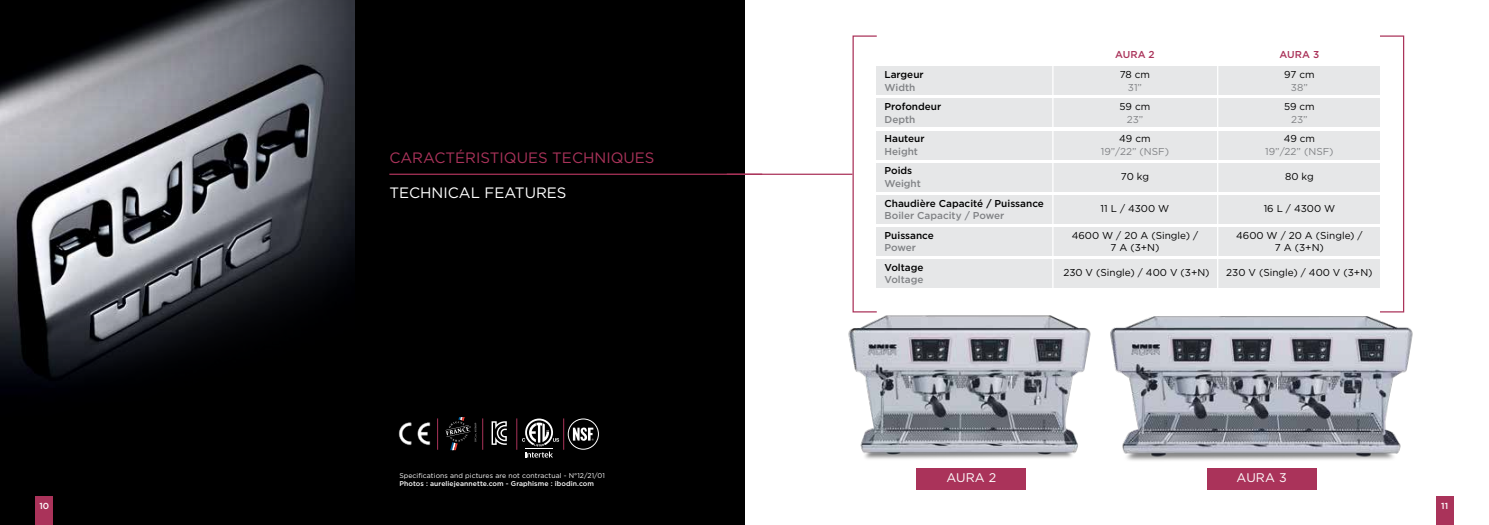
<style>
.page{position:relative;width:1489px;height:525px;background:#fff}
.page>*{position:absolute;margin:0;border:0;box-sizing:border-box;transform-origin:0 0}
.t1{font:15px "Gotham";color:#aa335a}
.t2{font:15px "Gotham";color:#fff}
.t3{font:12.5px "Gotham";letter-spacing:.01em;color:#fff}
.t4{font:10px/12.5px "Gotham";color:#000;text-align:center}
.t5{font:500 10px "Gotham";color:#000}
.t6{font:500 10px "Gotham";color:#808285}
.t7{font:10px "Gotham";color:#808285}
.t8{font:500 10px "Gotham";color:#aa335a}
.t9{font:500 8.75px "Gotham";color:#fff}
.t10{font:6.88px "Gotham";letter-spacing:.01em;color:#fff}
.t11{font:500 6.88px "Gotham";letter-spacing:.01em;color:#fff}
</style>
<div class="page">
<div style="left:0;top:0;width:744px;height:524px;background:#000"></div>
<img style="left:0;top:0;width:355px;height:391px">
<hr style="left:389px;top:173px;width:373px;height:2px;background:#aa335a">
<hr style="left:437px;top:418px;width:1px;height:31px;background:#aa335a">
<hr style="left:516px;top:418px;width:1px;height:31px;background:#aa335a">
<hr style="left:563px;top:418px;width:1px;height:31px;background:#aa335a">
<hr style="left:482px;top:418px;width:1px;height:31px;background:#aa335a">
<img style="left:398px;top:422px;width:33px;height:24px">
<svg style="left:445px;top:417px;width:32px;height:33px"></svg>
<svg style="left:522px;top:418px;width:37px;height:39px"></svg>
<div style="left:568px;top:418px;width:30px;height:31px;border:1px solid #fff;border-radius:50%"></div>
<svg style="left:573px;top:427px;width:20px;height:13px"></svg>
<svg style="left:491px;top:421px;width:16px;height:23px"></svg>
<div style="left:35px;top:496px;width:18px;height:28px;background:#aa335a"></div>
<img style="left:848px;top:312px;width:243px;height:161px">
<img style="left:1110px;top:299px;width:303px;height:178px">
<div style="left:916px;top:467px;width:109px;height:22px;background:#aa335a"></div>
<div style="left:1206px;top:467px;width:109px;height:22px;background:#aa335a"></div>
<hr style="left:726px;top:173px;width:126px;height:2px;background:#aa335a">
<div style="left:852px;top:35px;width:25px;height:277px;border:1px solid #aa335a"></div>
<div style="left:876px;top:66px;width:503px;height:29px;background:#e6e7e8"></div>
<div style="left:876px;top:98px;width:503px;height:29px;background:#e6e7e8"></div>
<div style="left:876px;top:131px;width:503px;height:28px;background:#e6e7e8"></div>
<div style="left:876px;top:163px;width:503px;height:28px;background:#e6e7e8"></div>
<div style="left:876px;top:195px;width:503px;height:28px;background:#e6e7e8"></div>
<div style="left:876px;top:227px;width:503px;height:29px;background:#e6e7e8"></div>
<div style="left:876px;top:259px;width:503px;height:29px;background:#e6e7e8"></div>
<hr style="left:1052px;top:59px;width:1px;height:229px;background:#fff">
<hr style="left:1216px;top:59px;width:2px;height:229px;background:#fff">
<div style="left:1435px;top:496px;width:18px;height:28px;background:#aa335a"></div>
<p class="t9" style="left:39px;top:501px;width:11px">10</p>
<h1 class="t1" style="left:389px;top:149px;width:267px">CARACTÉRISTIQUES TECHNIQUES</h1>
<h1 class="t2" style="left:389px;top:184px;width:179px">TECHNICAL FEATURES</h1>
<p class="t10" style="left:399px;top:471px;width:207px">Specifications and pictures are not contractual - N°12/21/01</p>
<p class="t11" style="left:399px;top:479px;width:196px">Photos : aureliejeannette.com - Graphisme : ibodin.com</p>
<p class="t5" style="left:884px;top:69px;width:41px">Largeur</p>
<p class="t6" style="left:884px;top:81px;width:32px">Width</p>
<p class="t5" style="left:884px;top:101px;width:58px">Profondeur</p>
<p class="t6" style="left:884px;top:113px;width:32px">Depth</p>
<p class="t5" style="left:884px;top:133px;width:41px">Hauteur</p>
<p class="t6" style="left:884px;top:145px;width:35px">Height</p>
<p class="t5" style="left:884px;top:165px;width:29px">Poids</p>
<p class="t6" style="left:884px;top:177px;width:38px">Weight</p>
<p class="t5" style="left:884px;top:197px;width:161px">Chaudière Capacité / Puissance</p>
<p class="t6" style="left:884px;top:210px;width:121px">Boiler Capacity / Power</p>
<p class="t5" style="left:884px;top:229px;width:51px">Puissance</p>
<p class="t6" style="left:884px;top:242px;width:33px">Power</p>
<p class="t5" style="left:884px;top:261px;width:40px">Voltage</p>
<p class="t6" style="left:884px;top:274px;width:40px">Voltage</p>
<p class="t8" style="left:1115px;top:48px;width:41px">AURA 2</p>
<p class="t8" style="left:1279px;top:48px;width:41px">AURA 3</p>
<p class="t4" style="left:1119px;top:68px;width:32px">78 cm</p>
<p class="t7" style="left:1127px;top:81px;width:16px">31”</p>
<p class="t4" style="left:1119px;top:100px;width:32px">59 cm</p>
<p class="t7" style="left:1126px;top:113px;width:18px">23”</p>
<p class="t4" style="left:1119px;top:132px;width:33px">49 cm</p>
<p class="t7" style="left:1100px;top:146px;width:70px">19”/22” (NSF)</p>
<p class="t4" style="left:1120px;top:170px;width:29px">70 kg</p>
<p class="t4" style="left:1100px;top:202px;width:70px">11 L / 4300 W</p>
<p class="t4" style="left:1071px;top:228px;width:128px">4600 W / 20 A (Single) /<br>7 A (3+N)</p>
<p class="t4" style="left:1063px;top:266px;width:148px">230 V (Single) / 400 V (3+N)</p>
<p class="t4" style="left:1284px;top:68px;width:32px">97 cm</p>
<p class="t7" style="left:1290px;top:81px;width:18px">38”</p>
<p class="t4" style="left:1283px;top:100px;width:32px">59 cm</p>
<p class="t7" style="left:1290px;top:113px;width:18px">23”</p>
<p class="t4" style="left:1283px;top:132px;width:33px">49 cm</p>
<p class="t7" style="left:1265px;top:146px;width:70px">19”/22” (NSF)</p>
<p class="t4" style="left:1284px;top:170px;width:30px">80 kg</p>
<p class="t4" style="left:1263px;top:202px;width:73px">16 L / 4300 W</p>
<p class="t4" style="left:1235px;top:228px;width:128px">4600 W / 20 A (Single) /<br>7 A (3+N)</p>
<p class="t4" style="left:1226px;top:266px;width:148px">230 V (Single) / 400 V (3+N)</p>
<p class="t3" style="left:946px;top:470px;width:51px">AURA 2</p>
<p class="t3" style="left:1236px;top:470px;width:52px">AURA 3</p>
<p class="t9" style="left:1440px;top:501px;width:8px">11</p>
</div>
